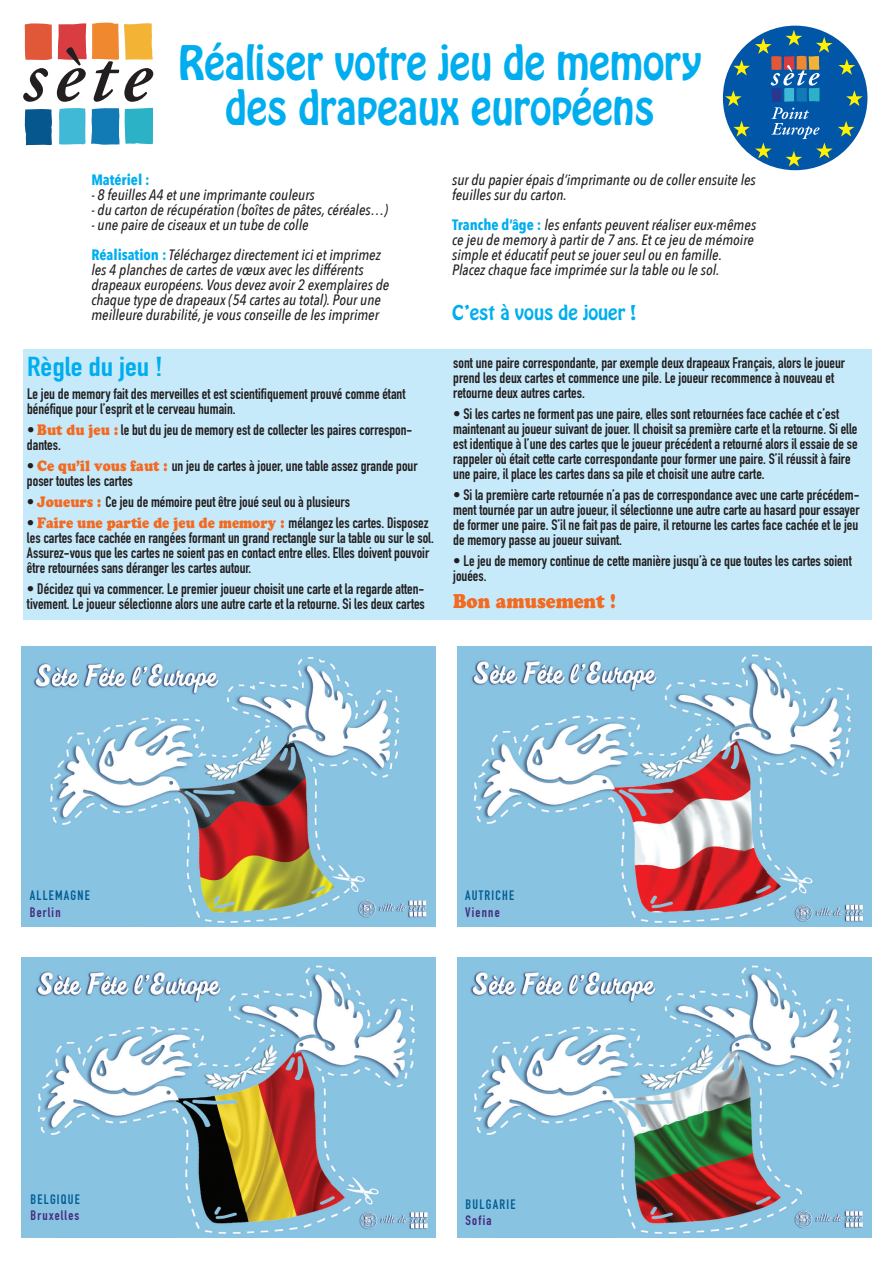
<style>
.page{position:relative;width:893px;height:1263px;background:#fff}
.page>*{position:absolute;margin:0;border:0;box-sizing:border-box;transform-origin:0 0}
.t1{font:42px/45px "Hobo Std";color:#00aeef;text-align:center;scale:.93 1}
.t2{font:700 27px "DIN Condensed";color:#00aeef;scale:1.18 1}
.t3{font:19.65px "Cooper Black Std";color:#f36a21;scale:.9 1}
.t4{font:18px "Hobo Std";color:#00aeef}
.t5{font:700 15px/15px "DIN Condensed";color:#231f20}
.t6{font:italic 500 15px/15px "Avenir Next Condensed";color:#231f20}
.t7{font:15px "Cooper Black Std";color:#f36a21;scale:.86 1}
.t8{font:700 15px "Avenir Next Condensed";color:#00aeef}
.t9{font:700 13.5px "DIN Condensed";letter-spacing:.09em;color:#015d94}
.t10{font:700 13.5px "DIN Condensed";letter-spacing:.09em;color:#45297e}
.s1{font-weight:700;font-style:normal;color:#00aeef}
.s2{font-family:"Cooper Black Std";font-weight:400;color:#f36a21}
.s3{font-family:"DIN Condensed";font-weight:700;color:#231f20}
</style>
<div class="page">
<div style="left:23px;top:350px;width:849px;height:270px;background:#c6eafa"></div>
<img style="left:21px;top:647px;width:415px;height:280px">
<img style="left:457px;top:647px;width:415px;height:280px">
<img style="left:21px;top:957px;width:415px;height:280px">
<img style="left:457px;top:957px;width:415px;height:280px">
<svg style="left:24px;top:109px;width:28px;height:36px"></svg>
<svg style="left:59px;top:108px;width:94px;height:37px;background:#4bb0ce"></svg>
<svg style="left:23px;top:22px;width:130px;height:80px"></svg>
<svg style="left:725px;top:30px;width:138px;height:137px"></svg>
<h1 class="t1" style="left:178px;top:41px;width:564px">Réaliser votre jeu de memory des drapeaux européens</h1>
<p class="t8" style="left:91px;top:171px;width:60px">Matériel :</p>
<p class="t6" style="left:91px;top:187px;width:225px">- 8 feuilles A4 et une imprimante couleurs</p>
<p class="t6" style="left:91px;top:202px;width:298px">- du carton de récupération (boîtes de pâtes, céréales…)</p>
<p class="t6" style="left:91px;top:210px;width:291px;line-height:30px">- une paire de ciseaux et un tube de colle<br><span class="s1">Réalisation :</span> Téléchargez directement ici et imprimez</p>
<p class="t6" style="left:91px;top:262px;width:299px">les 4 planches de cartes de vœux avec les différents drapeaux européens. Vous devez avoir 2 exemplaires de chaque type de drapeaux (54 cartes au total). Pour une meilleure durabilité, je vous conseille de les imprimer</p>
<h2 class="t2" style="left:27px;top:349px;width:117px">Règle du jeu !</h2>
<p class="t5" style="left:27px;top:386px;width:380px">Le jeu de memory fait des merveilles et est scientifiquement prouvé comme étant bénéfique pour l’esprit et le cerveau humain.</p>
<p class="t5" style="left:27px;top:422px;width:387px">• <span class="s2">But du jeu :</span> le but du jeu de memory est de collecter les paires correspon&shy;dantes.</p>
<p class="t5" style="left:27px;top:458px;width:392px">• <span class="s2">Ce qu’il vous faut :</span> un jeu de cartes à jouer, une table assez grande pour poser toutes les cartes</p>
<p class="t5" style="left:27px;top:494px;width:324px">• <span class="s2">Joueurs :</span> Ce jeu de mémoire peut être joué seul ou à plusieurs</p>
<p class="t7" style="left:27px;top:513px;width:468px"><span class="s3">•</span> Faire une partie de jeu de memory : <span class="s3">mélangez les cartes. Disposez</span></p>
<p class="t5" style="left:27px;top:530px;width:408px">les cartes face cachée en rangées formant un grand rectangle sur la table ou sur le sol.<br>Assurez-vous que les cartes ne soient pas en contact entre elles. Elles doivent pouvoir être retournées sans déranger les cartes autour.</p>
<p class="t5" style="left:27px;top:581px;width:399px">• Décidez qui va commencer. Le premier joueur choisit une carte et la regarde atten&shy;tivement. Le joueur sélectionne alors une autre carte et la retourne. Si les deux cartes</p>
<p class="t6" style="left:452px;top:172px;width:305px">sur du papier épais d’imprimante ou de coller ensuite les feuilles sur du carton.</p>
<p class="t6" style="left:452px;top:217px;width:306px"><span class="s1">Tranche d’âge :</span> les enfants peuvent réaliser eux-mêmes ce jeu de memory à partir de 7 ans. Et ce jeu de mémoire simple et éducatif peut se jouer seul ou en famille.<br>Placez chaque face imprimée sur la table ou le sol.</p>
<p class="t4" style="left:452px;top:300px;width:186px">C’est à vous de jouer !</p>
<p class="t5" style="left:453px;top:355px;width:393px">sont une paire correspondante, par exemple deux drapeaux Français, alors le joueur prend les deux cartes et commence une pile. Le joueur recommence à nouveau et retourne deux autres cartes.</p>
<p class="t5" style="left:453px;top:406px;width:406px">• Si les cartes ne forment pas une paire, elles sont retournées face cachée et c’est maintenant au joueur suivant de jouer. Il choisit sa première carte et la retourne. Si elle est identique à l’une des cartes que le joueur précédent a retourné alors il essaie de se rappeler où était cette carte correspondante pour former une paire. S’il réussit à faire une paire, il place les cartes dans sa pile et choisit une autre carte.</p>
<p class="t5" style="left:453px;top:487px;width:408px;text-align:justify">• Si la première carte retournée n’a pas de correspondance avec une carte précédem&shy;ment tournée par un autre joueur, il sélectionne une autre carte au hasard pour essayer de former une paire. S’il ne fait pas de paire, il retourne les cartes face cachée et le jeu de memory passe au joueur suivant.</p>
<p class="t5" style="left:453px;top:553px;width:400px">• Le jeu de memory continue de cette manière jusqu’à ce que toutes les cartes soient jouées.</p>
<h3 class="t3" style="left:453px;top:589px;width:182px">Bon amusement !</h3>
<p class="t9" style="left:30px;top:886px;width:61px">ALLEMAGNE</p>
<p class="t10" style="left:30px;top:903px;width:32px">Berlin</p>
<p class="t9" style="left:31px;top:1190px;width:51px">BELGIQUE</p>
<p class="t10" style="left:31px;top:1206px;width:50px">Bruxelles</p>
<p class="t9" style="left:465px;top:886px;width:50px">AUTRICHE</p>
<p class="t10" style="left:465px;top:903px;width:36px">Vienne</p>
<p class="t9" style="left:466px;top:1195px;width:51px">BULGARIE</p>
<p class="t10" style="left:466px;top:1211px;width:27px">Sofia</p>
</div>
